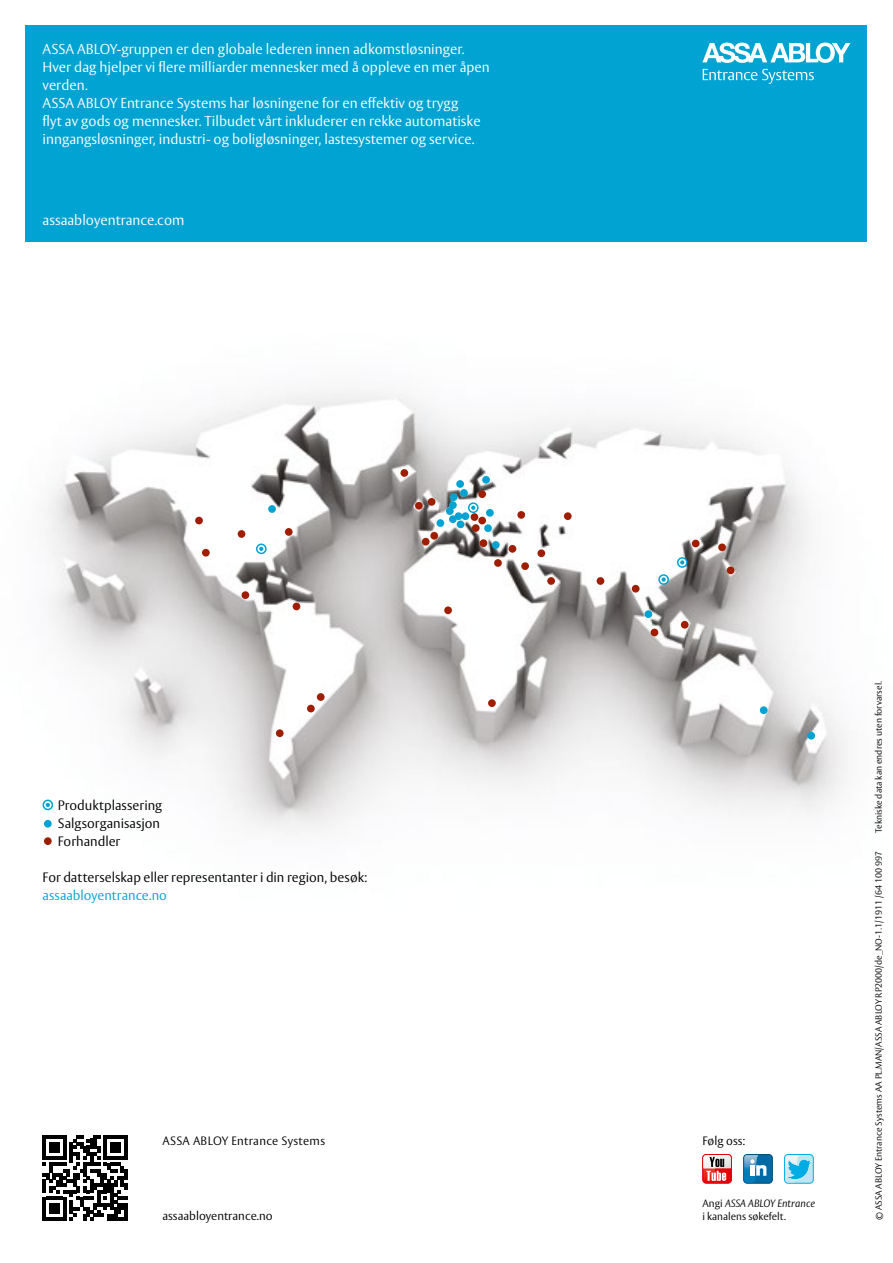
<style>
.page{position:relative;width:893px;height:1263px;background:#fff}
.page>*{position:absolute;margin:0;border:0;box-sizing:border-box;transform-origin:0 0}
.t1{font:300 14.25px/18px "ASSA Vesta";color:#fff}
.t2{font:300 13.5px/18px "ASSA Vesta";color:#000}
.t3{font:300 13.5px "ASSA Vesta";color:#00a3d1}
.t4{font:300 12px "ASSA Vesta";color:#000}
.t5{font:300 12px "ASSA Vesta";letter-spacing:.025em;color:#000}
.t6{font:300 10.5px/13.5px "ASSA Vesta";color:#000}
.t7{font:300 9px "ASSA Vesta";color:#000}
.s1{font-style:italic}
</style>
<div class="page">
<div style="left:26px;top:26px;width:841px;height:216px;background:#00a3d1"></div>
<div style="left:702px;top:1154px;width:30px;height:29px;border:1px solid #e3000b;border-radius:4px"></div>
<svg style="left:702px;top:1154px;width:30px;height:28px"></svg>
<div style="left:744px;top:1154px;width:28px;height:29px;background:#006aa5;border-radius:4px"></div>
<div style="left:743px;top:1154px;width:30px;height:29px;border:1px solid #005078;border-radius:4px"></div>
<svg style="left:744px;top:1155px;width:22px;height:27px"></svg>
<div style="left:784px;top:1154px;width:29px;height:29px;border:1px solid #00ace3;border-radius:4px"></div>
<svg style="left:785px;top:1155px;width:28px;height:27px"></svg>
<img style="left:42px;top:390px;width:804px;height:455px">
<div style="left:44px;top:837px;width:8px;height:8px;background:#9f1e02;border-radius:50%"></div>
<div style="left:43px;top:800px;width:9px;height:9px;background:#2eb3d9;border-radius:50%"></div>
<div style="left:43px;top:800px;width:10px;height:10px;border:2px solid #00a3d1;border-radius:50%"></div>
<svg style="left:46px;top:803px;width:4px;height:4px"></svg>
<div style="left:44px;top:820px;width:8px;height:8px;background:#00a3d1;border-radius:50%"></div>
<div style="left:644px;top:610px;width:8px;height:8px;background:#00a3d1;border-radius:50%"></div>
<div style="left:450px;top:493px;width:7px;height:8px;background:#00a3d1;border-radius:50%"></div>
<div style="left:760px;top:706px;width:8px;height:8px;background:#00a3d1;border-radius:50%"></div>
<div style="left:807px;top:732px;width:8px;height:7px;background:#00a3d1;border-radius:50%"></div>
<div style="left:462px;top:512px;width:7px;height:8px;background:#00a3d1;border-radius:50%"></div>
<div style="left:455px;top:512px;width:7px;height:8px;background:#00a3d1;border-radius:50%"></div>
<div style="left:486px;top:509px;width:8px;height:8px;background:#00a3d1;border-radius:50%"></div>
<div style="left:492px;top:541px;width:8px;height:8px;background:#00a3d1;border-radius:50%"></div>
<div style="left:484px;top:524px;width:8px;height:8px;background:#00a3d1;border-radius:50%"></div>
<div style="left:446px;top:507px;width:8px;height:8px;background:#00a3d1;border-radius:50%"></div>
<div style="left:449px;top:501px;width:8px;height:8px;background:#00a3d1;border-radius:50%"></div>
<div style="left:449px;top:515px;width:8px;height:8px;background:#00a3d1;border-radius:50%"></div>
<div style="left:457px;top:520px;width:7px;height:8px;background:#00a3d1;border-radius:50%"></div>
<div style="left:268px;top:505px;width:8px;height:8px;background:#00a3d1;border-radius:50%"></div>
<div style="left:456px;top:480px;width:8px;height:8px;background:#00a3d1;border-radius:50%"></div>
<div style="left:460px;top:489px;width:8px;height:8px;background:#00a3d1;border-radius:50%"></div>
<div style="left:468px;top:502px;width:11px;height:11px;border:2px solid #00a3d1;border-radius:50%"></div>
<svg style="left:471px;top:506px;width:4px;height:4px"></svg>
<div style="left:658px;top:574px;width:11px;height:11px;border:2px solid #00a3d1;border-radius:50%"></div>
<div style="left:677px;top:557px;width:11px;height:11px;border:2px solid #00a3d1;border-radius:50%"></div>
<svg style="left:661px;top:577px;width:5px;height:5px"></svg>
<svg style="left:680px;top:560px;width:4px;height:5px"></svg>
<div style="left:256px;top:543px;width:11px;height:11px;border:2px solid #00a3d1;border-radius:50%"></div>
<svg style="left:259px;top:547px;width:4px;height:4px"></svg>
<div style="left:482px;top:476px;width:8px;height:8px;background:#00a3d1;border-radius:50%"></div>
<div style="left:436px;top:519px;width:8px;height:8px;background:#00a3d1;border-radius:50%"></div>
<div style="left:428px;top:498px;width:7px;height:8px;background:#9f1e02;border-radius:50%"></div>
<div style="left:415px;top:502px;width:8px;height:8px;background:#9f1e02;border-radius:50%"></div>
<div style="left:400px;top:469px;width:8px;height:8px;background:#9f1e02;border-radius:50%"></div>
<div style="left:422px;top:538px;width:8px;height:7px;background:#9f1e02;border-radius:50%"></div>
<div style="left:430px;top:532px;width:8px;height:8px;background:#9f1e02;border-radius:50%"></div>
<div style="left:444px;top:606px;width:8px;height:8px;background:#9f1e02;border-radius:50%"></div>
<div style="left:242px;top:591px;width:7px;height:8px;background:#9f1e02;border-radius:50%"></div>
<div style="left:202px;top:549px;width:8px;height:8px;background:#9f1e02;border-radius:50%"></div>
<div style="left:195px;top:517px;width:8px;height:7px;background:#9f1e02;border-radius:50%"></div>
<div style="left:238px;top:530px;width:7px;height:8px;background:#9f1e02;border-radius:50%"></div>
<div style="left:285px;top:528px;width:8px;height:8px;background:#9f1e02;border-radius:50%"></div>
<div style="left:293px;top:603px;width:7px;height:7px;background:#9f1e02;border-radius:50%"></div>
<div style="left:276px;top:729px;width:8px;height:8px;background:#9f1e02;border-radius:50%"></div>
<div style="left:307px;top:705px;width:8px;height:7px;background:#9f1e02;border-radius:50%"></div>
<div style="left:317px;top:693px;width:8px;height:8px;background:#9f1e02;border-radius:50%"></div>
<div style="left:472px;top:524px;width:8px;height:8px;background:#9f1e02;border-radius:50%"></div>
<div style="left:478px;top:517px;width:8px;height:7px;background:#9f1e02;border-radius:50%"></div>
<div style="left:471px;top:513px;width:7px;height:8px;background:#9f1e02;border-radius:50%"></div>
<div style="left:478px;top:490px;width:8px;height:8px;background:#9f1e02;border-radius:50%"></div>
<div style="left:488px;top:699px;width:8px;height:8px;background:#9f1e02;border-radius:50%"></div>
<div style="left:494px;top:559px;width:8px;height:8px;background:#9f1e02;border-radius:50%"></div>
<div style="left:509px;top:545px;width:7px;height:8px;background:#9f1e02;border-radius:50%"></div>
<div style="left:521px;top:562px;width:8px;height:8px;background:#9f1e02;border-radius:50%"></div>
<div style="left:547px;top:577px;width:8px;height:8px;background:#9f1e02;border-radius:50%"></div>
<div style="left:537px;top:549px;width:8px;height:8px;background:#9f1e02;border-radius:50%"></div>
<div style="left:564px;top:512px;width:8px;height:8px;background:#9f1e02;border-radius:50%"></div>
<div style="left:517px;top:511px;width:8px;height:8px;background:#9f1e02;border-radius:50%"></div>
<div style="left:480px;top:539px;width:7px;height:8px;background:#9f1e02;border-radius:50%"></div>
<div style="left:597px;top:577px;width:7px;height:8px;background:#9f1e02;border-radius:50%"></div>
<div style="left:632px;top:585px;width:7px;height:8px;background:#9f1e02;border-radius:50%"></div>
<div style="left:651px;top:629px;width:7px;height:7px;background:#9f1e02;border-radius:50%"></div>
<div style="left:692px;top:540px;width:8px;height:7px;background:#9f1e02;border-radius:50%"></div>
<div style="left:718px;top:543px;width:8px;height:8px;background:#9f1e02;border-radius:50%"></div>
<div style="left:727px;top:566px;width:7px;height:8px;background:#9f1e02;border-radius:50%"></div>
<div style="left:681px;top:621px;width:8px;height:8px;background:#9f1e02;border-radius:50%"></div>
<svg style="left:43px;top:1135px;width:85px;height:85px"></svg>
<svg style="left:702px;top:43px;width:148px;height:20px"></svg>
<svg style="left:703px;top:69px;width:111px;height:15px"></svg>
<p class="t1" style="left:43px;top:41px;width:449px">ASSA ABLOY-gruppen er den globale lederen innen adkomstløsninger.<br>Hver dag hjelper vi flere milliarder mennesker med å oppleve en mer åpen verden.<br>ASSA ABLOY Entrance Systems har løsningene for en effektiv og trygg<br>flyt av gods og mennesker. Tilbudet vårt inkluderer en rekke automatiske inngangsløsninger, industri- og boligløsninger, lastesystemer og service.</p>
<p class="t1" style="left:43px;top:211px;width:143px">assaabloyentrance.com</p>
<p class="t2" style="left:58px;top:797px;width:106px">Produktplassering<br>Salgsorganisasjon<br>Forhandler</p>
<p class="t2" style="left:43px;top:869px;width:326px">For datterselskap eller representanter i din region, besøk:</p>
<p class="t3" style="left:43px;top:887px;width:126px">assaabloyentrance.no</p>
<p class="t5" style="left:162px;top:1133px;width:164px">ASSA ABLOY Entrance Systems</p>
<p class="t4" style="left:162px;top:1209px;width:112px">assaabloyentrance.no</p>
<p class="t4" style="left:702px;top:1133px;width:44px">Følg oss:</p>
<p class="t6" style="left:702px;top:1197px;width:114px">Angi <span class="s1">ASSA ABLOY Entrance </span>i kanalens søkefelt.</p>
<p class="t7" style="left:873px;top:833px;width:153px;rotate:-90deg">Tekniske data kan endres uten forvarsel.</p>
<p class="t7" style="left:873px;top:1220px;width:371px;rotate:-90deg">© ASSA ABLOY Entrance Systems AA PL.MAN/ASSA ABLOY RP2000/de_NO-1.1/1911 / 64 100 997</p>
</div>
